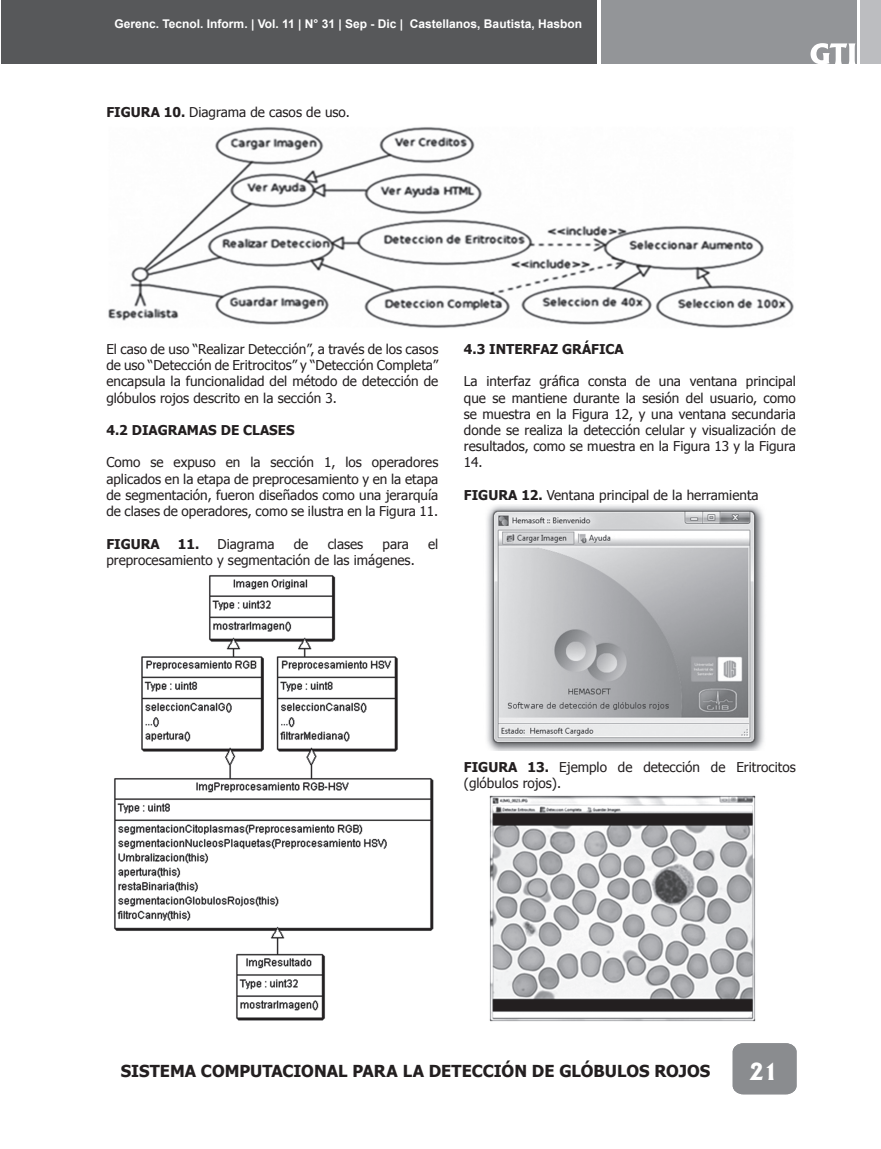
<style>
.page{position:relative;width:881px;height:1149px;background:#fff}
.page>*{position:absolute;margin:0;border:0;box-sizing:border-box;transform-origin:0 0}
.t1{font:800 22.5px "Albertus";color:#fff}
.t2{font:700 16.5px "Tahoma";color:#231f20}
.t3{font:13.5px/16.2px "Tahoma";color:#231f20;text-align:justify}
.t4{font:700 13.5px "Tahoma";color:#231f20}
.t5{font:700 12px "Arial";color:#fff}
.s1{font-weight:700}
</style>
<div class="page">
<div style="left:1px;top:0;width:595px;height:64px;background:#57585a"></div>
<div style="left:600px;top:0;width:256px;height:64px;background:#939598"></div>
<div style="left:860px;top:0;width:20px;height:64px;background:#bcbdc0"></div>
<div style="left:732px;top:1043px;width:64px;height:50px;background:#8a8c8f"></div>
<hr style="left:0;top:0;width:1px;height:64px;background:#57585a">
<svg style="left:810px;top:43px;width:45px;height:21px"></svg>
<img style="left:108px;top:127px;width:686px;height:201px">
<img style="left:114px;top:575px;width:320px;height:446px">
<img style="left:486px;top:505px;width:278px;height:244px">
<img style="left:489px;top:795px;width:267px;height:226px">
<p class="t5" style="left:114px;top:16px;width:469px">Gerenc. Tecnol. Inform. | Vol. 11 | N° 31 | Sep - Dic | Castellanos, Bautista, Hasbon</p>
<p class="t3" style="left:106px;top:103px;width:245px"><span class="s1">FIGURA 10.</span> Diagrama de casos de uso.</p>
<p class="t3" style="left:106px;top:340px;width:333px">El caso de uso “Realizar Detección”, a través de los casos de uso “Detección de Eritrocitos” y “Detección Completa” encapsula la funcionalidad del método de detección de glóbulos rojos descrito en la sección 3.</p>
<p class="t4" style="left:106px;top:420px;width:147px">4.2 DIAGRAMAS DE CLASES</p>
<p class="t3" style="left:106px;top:453px;width:333px">Como se expuso en la sección 1, los operadores aplicados en la etapa de preprocesamiento y en la etapa de segmentación, fueron diseñados como una jerarquía de clases de operadores, como se ilustra en la Figura 11.</p>
<p class="t4" style="left:106px;top:534px;width:55px">FIGURA</p>
<p class="t3" style="left:178px;top:534px;width:98px"><span class="s1">11.</span> Diagrama</p>
<p class="t3" style="left:294px;top:534px;width:16px">de</p>
<p class="t3" style="left:327px;top:534px;width:37px">clases</p>
<p class="t3" style="left:382px;top:534px;width:28px">para</p>
<p class="t3" style="left:428px;top:534px;width:12px">el</p>
<p class="t3" style="left:106px;top:551px;width:310px">preprocesamiento y segmentación de las imágenes.</p>
<p class="t4" style="left:463px;top:339px;width:161px">4.3 INTERFAZ GRÁFICA</p>
<p class="t3" style="left:463px;top:372px;width:333px">La interfaz gráfica consta de una ventana principal que se mantiene durante la sesión del usuario, como se muestra en la Figura 12, y una ventana secundaria donde se realiza la detección celular y visualización de resultados, como se muestra en la Figura 13 y la Figura 14.</p>
<p class="t3" style="left:463px;top:486px;width:296px"><span class="s1">FIGURA 12.</span> Ventana principal de la herramienta</p>
<p class="t3" style="left:463px;top:758px;width:333px"><span class="s1">FIGURA 13.</span> Ejemplo de detección de Eritrocitos (glóbulos rojos).</p>
<p class="t2" style="left:121px;top:1058px;width:591px">SISTEMA COMPUTACIONAL PARA LA DETECCIÓN DE GLÓBULOS ROJOS</p>
<h1 class="t1" style="left:749px;top:1057px;width:31px">21</h1>
</div>
